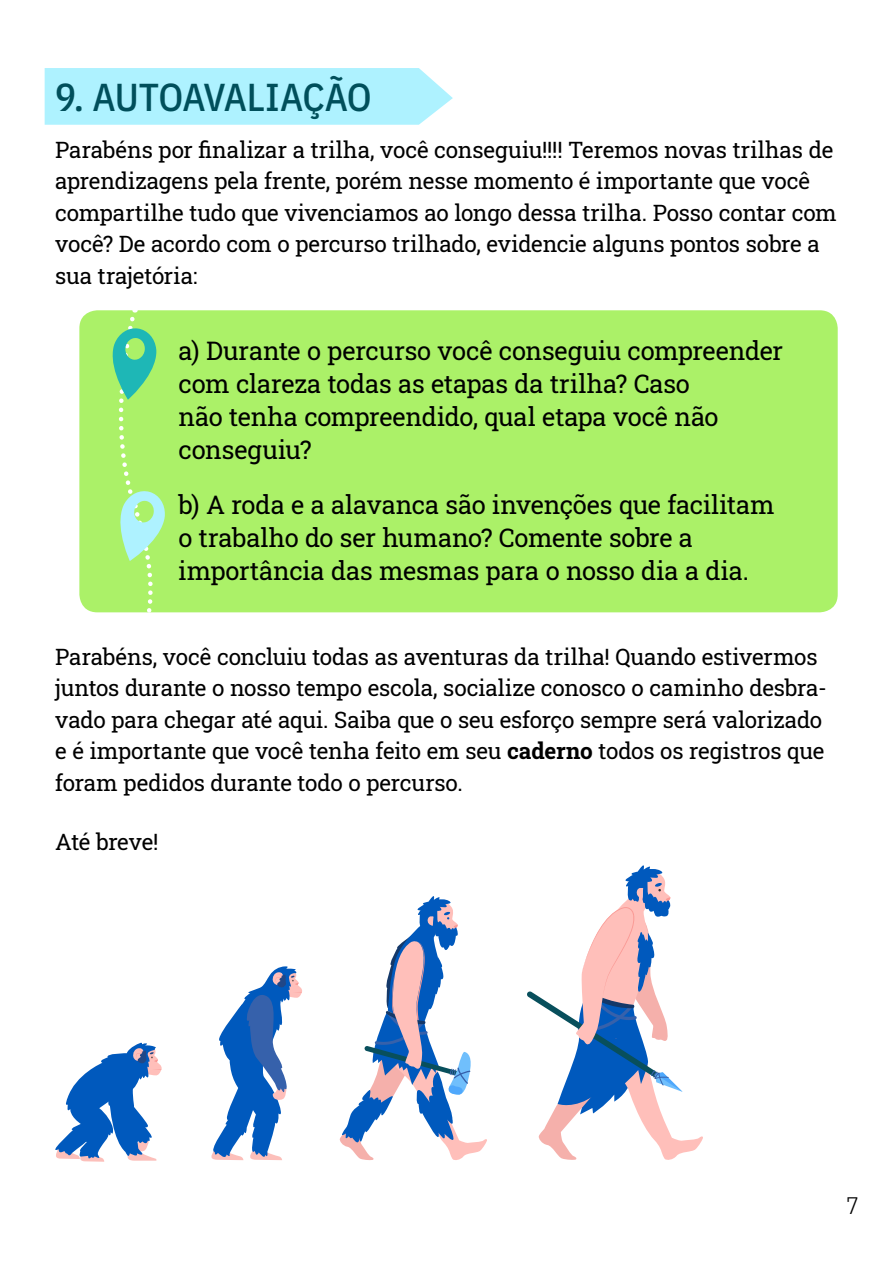
<style>
.page{position:relative;width:893px;height:1263px;background:#fff}
.page>*{position:absolute;margin:0;border:0;box-sizing:border-box;transform-origin:0 0}
.Etapa{font:500 39px "IBM Plex Sans Cond";letter-spacing:-.02em;color:#004f5b}
.Auto_avaliacao{font:25.5px/33.2px "Roboto Slab";letter-spacing:-.01em;color:#000}
.t1{font:300 24px "IBM Plex Sans Cond";color:#000}
.Texto_normal{font:22.5px/31.5px "Roboto Slab";letter-spacing:-.005em;color:#000}
.s1{font-weight:700}
</style>
<div class="page">
<svg style="left:55px;top:1042px;width:107px;height:120px"></svg>
<svg style="left:211px;top:966px;width:91px;height:195px"></svg>
<svg style="left:339px;top:896px;width:148px;height:264px"></svg>
<svg style="left:527px;top:865px;width:176px;height:295px"></svg>
<div style="left:79px;top:310px;width:759px;height:302px;background:#abf168;border-radius:18px"></div>
<svg style="left:110px;top:310px;width:55px;height:303px"></svg>
<div style="left:45px;top:68px;width:408px;height:57px;background:#aef2ff"></div>
<p class="Etapa" style="left:55px;top:67px;width:318px">9. AUTOAVALIAÇÃO</p>
<p class="Texto_normal" style="left:55px;top:133px;width:783px">Parabéns por finalizar a trilha, você conseguiu!!!! Teremos novas trilhas de aprendizagens pela frente, porém nesse momento é importante que você compartilhe tudo que vivenciamos ao longo dessa trilha. Posso contar com você? De acordo com o percurso trilhado, evidencie alguns pontos sobre a sua trajetória:</p>
<p class="Auto_avaliacao" style="left:179px;top:333px;width:606px">a) Durante o percurso você conseguiu compreender com clareza todas as etapas da trilha? Caso<br>não tenha compreendido, qual etapa você não conseguiu?</p>
<p class="Auto_avaliacao" style="left:179px;top:487px;width:598px">b) A roda e a alavanca são invenções que facilitam o trabalho do ser humano? Comente sobre a importância das mesmas para o nosso dia a dia.</p>
<p class="Texto_normal" style="left:55px;top:640px;width:773px">Parabéns, você concluiu todas as aventuras da trilha! Quando estivermos juntos durante o nosso tempo escola, socialize conosco o caminho desbra&shy;vado para chegar até aqui. Saiba que o seu esforço sempre será valorizado e é importante que você tenha feito em seu <span class="s1">caderno</span> todos os registros que foram pedidos durante todo o percurso.</p>
<p class="Texto_normal" style="left:55px;top:825px;width:105px">Até breve!</p>
<p class="t1" style="left:846px;top:1187px;width:14px">7</p>
</div>
